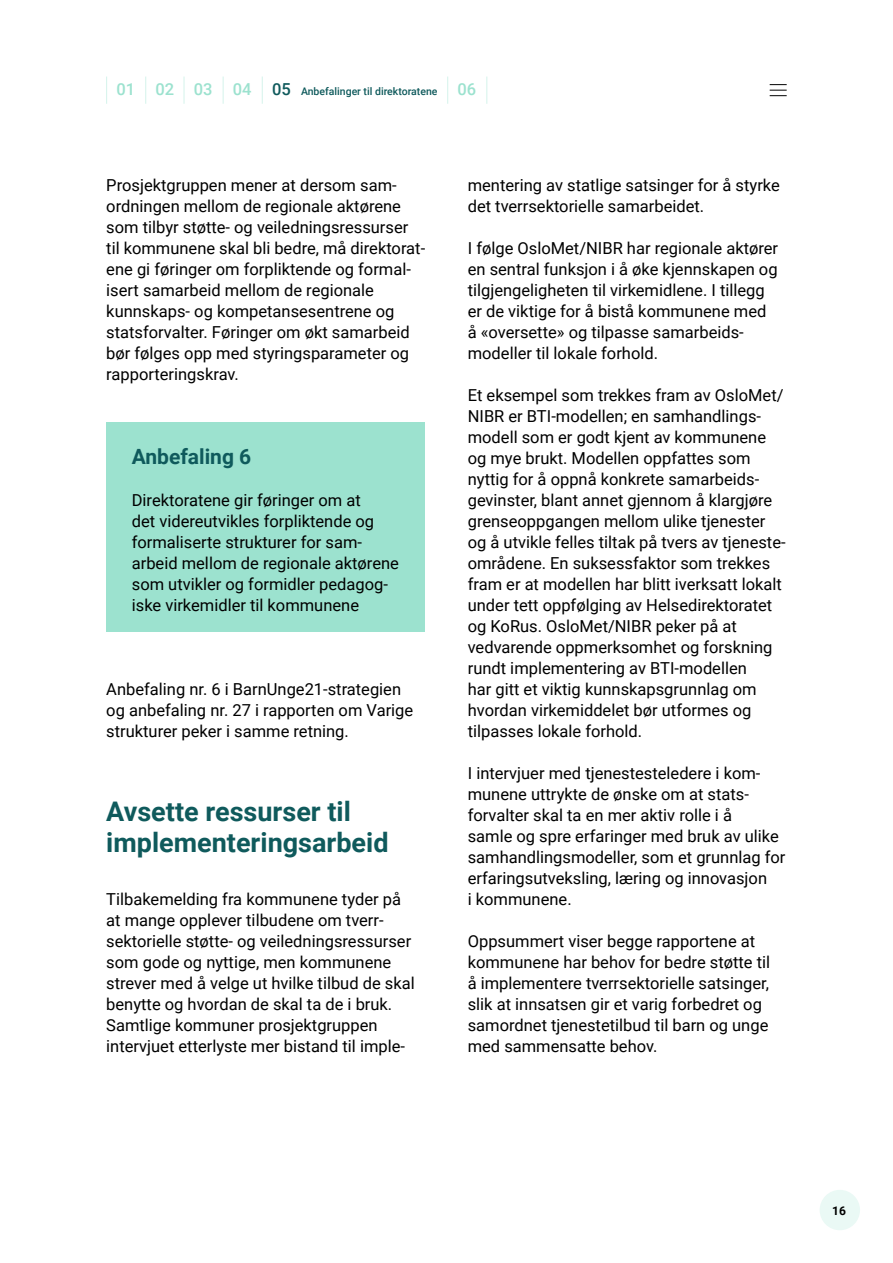
<style>
.page{position:relative;width:893px;height:1263px;background:#fff}
.page>*{position:absolute;margin:0;border:0;box-sizing:border-box;transform-origin:0 0}
.t1{font:700 27px/31.5px "Roboto";color:#0f5a5c}
.t2{font:700 21px "Roboto";color:#0f5a5c}
.t3{font:16.5px/21px "Roboto";color:#000}
.t4{font:700 12px "Roboto";color:#000}
.t5{font:500 10.5px "Roboto";color:#0f5a5c}
.s1{font-size:16.5px;color:#9ce2cf}
.s2{font-size:16.5px}
</style>
<div class="page">
<div style="left:820px;top:1190px;width:40px;height:40px;background:#eaf9f5;border-radius:50%"></div>
<div style="left:106px;top:422px;width:319px;height:209px;background:#9ce2cf"></div>
<svg style="left:770px;top:84px;width:17px;height:12px"></svg>
<svg style="left:106px;top:77px;width:1px;height:27px"></svg>
<svg style="left:145px;top:77px;width:1px;height:27px"></svg>
<svg style="left:184px;top:77px;width:1px;height:27px"></svg>
<svg style="left:223px;top:77px;width:1px;height:27px"></svg>
<svg style="left:262px;top:77px;width:1px;height:27px"></svg>
<svg style="left:447px;top:77px;width:1px;height:27px"></svg>
<svg style="left:486px;top:77px;width:1px;height:27px"></svg>
<p class="t5" style="left:116px;top:84px;width:361px"><span class="s1">01 02 03 04</span> <span class="s2">05</span> Anbefalinger til direktoratene <span class="s1">06</span></p>
<p class="t3" style="left:106px;top:174px;width:320px">Prosjektgruppen mener at dersom sam&shy;ordningen mellom de regionale aktørene som tilbyr støtte- og veiledningsressurser til kommunene skal bli bedre, må direktorat&shy;ene gi føringer om forpliktende og formal&shy;isert samarbeid mellom de regionale kunnskaps- og kompetansesentrene og statsforvalter. Føringer om økt samarbeid bør følges opp med styringsparameter og rapporteringskrav.</p>
<p class="t2" style="left:132px;top:441px;width:121px">Anbefaling 6</p>
<p class="t3" style="left:132px;top:489px;width:269px">Direktoratene gir føringer om at<br>det videreutvikles forpliktende og formaliserte strukturer for sam&shy;arbeid mellom de regionale aktørene som utvikler og formidler pedagog&shy;iske virkemidler til kommunene</p>
<p class="t3" style="left:106px;top:678px;width:308px">Anbefaling nr. 6 i BarnUnge21-strategien og anbefaling nr. 27 i rapporten om Varige strukturer peker i samme retning.</p>
<h1 class="t1" style="left:106px;top:794px;width:284px">Avsette ressurser til implementeringsarbeid</h1>
<p class="t3" style="left:106px;top:888px;width:310px">Tilbakemelding fra kommunene tyder på at mange opplever tilbudene om tverr&shy;sektorielle støtte- og veiledningsressurser som gode og nyttige, men kommunene strever med å velge ut hvilke tilbud de skal benytte og hvordan de skal ta de i bruk.<br>Samtlige kommuner prosjektgruppen intervjuet etterlyste mer bistand til imple-</p>
<p class="t3" style="left:468px;top:174px;width:314px">mentering av statlige satsinger for å styrke det tverrsektorielle samarbeidet.</p>
<p class="t3" style="left:468px;top:237px;width:312px">I følge OsloMet/NIBR har regionale aktører en sentral funksjon i å øke kjennskapen og tilgjengeligheten til virkemidlene. I tillegg er de viktige for å bistå kommunene med å «oversette» og tilpasse samarbeids&shy;modeller til lokale forhold.</p>
<p class="t3" style="left:468px;top:384px;width:319px">Et eksempel som trekkes fram av OsloMet/ NIBR er BTI-modellen; en samhandlings&shy;modell som er godt kjent av kommunene og mye brukt. Modellen oppfattes som nyttig for å oppnå konkrete samarbeids&shy;gevinster, blant annet gjennom å klargjøre grenseoppgangen mellom ulike tjenester og å utvikle felles tiltak på tvers av tjeneste&shy;områdene. En suksessfaktor som trekkes fram er at modellen har blitt iverksatt lokalt under tett oppfølging av Helsedirektoratet og KoRus. OsloMet/NIBR peker på at vedvarende oppmerksomhet og forskning rundt implementering av BTI-modellen<br>har gitt et viktig kunnskapsgrunnlag om hvordan virkemiddelet bør utformes og tilpasses lokale forhold.</p>
<p class="t3" style="left:468px;top:762px;width:319px">I intervjuer med tjenestesteledere i kom&shy;munene uttrykte de ønske om at stats&shy;forvalter skal ta en mer aktiv rolle i å<br>samle og spre erfaringer med bruk av ulike samhandlingsmodeller, som et grunnlag for erfaringsutveksling, læring og innovasjon<br>i kommunene.</p>
<p class="t3" style="left:468px;top:930px;width:304px">Oppsummert viser begge rapportene at kommunene har behov for bedre støtte til å implementere tverrsektorielle satsinger, slik at innsatsen gir et varig forbedret og samordnet tjenestetilbud til barn og unge med sammensatte behov.</p>
<p class="t4" style="left:832px;top:1202px;width:15px">16</p>
</div>
